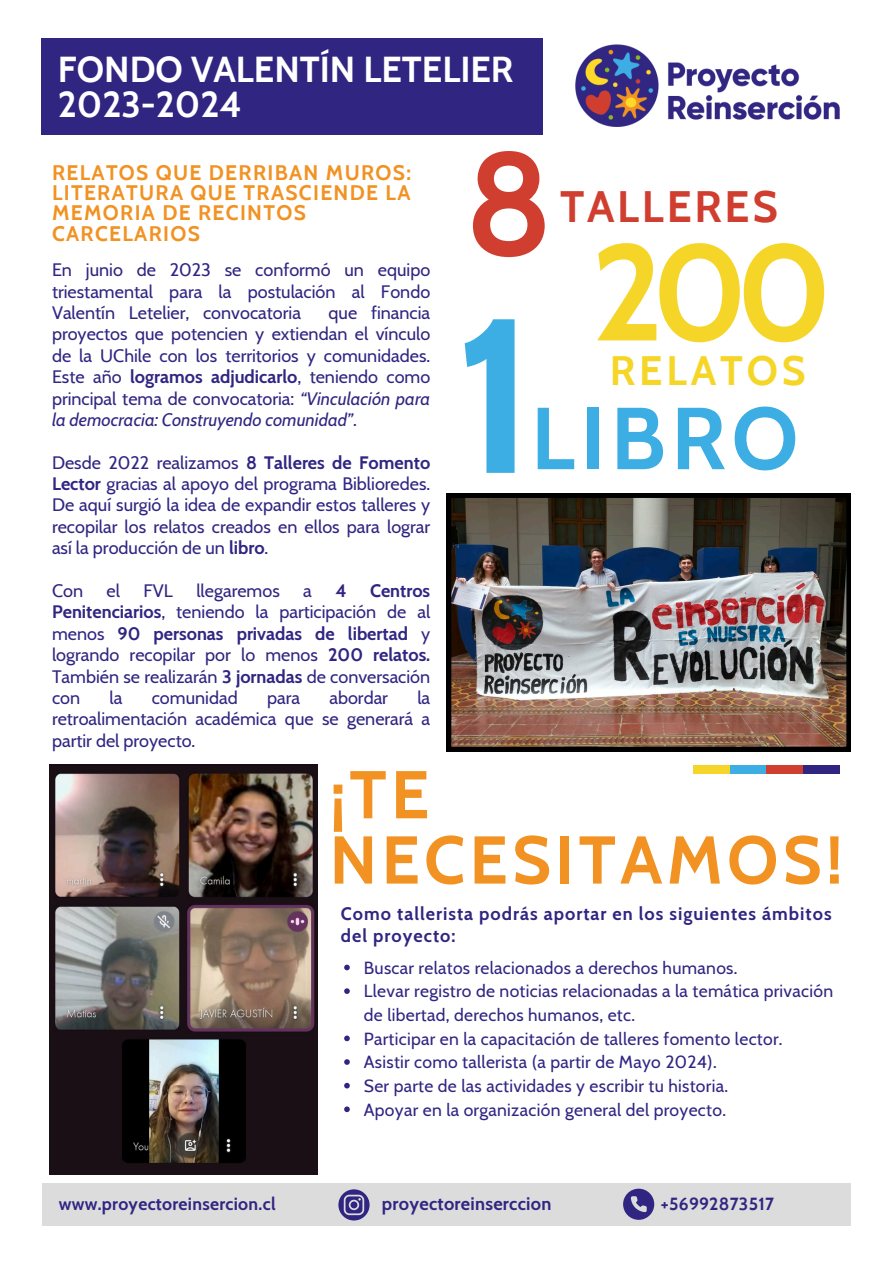
<style>
.page{position:relative;width:894px;height:1264px;background:#fff}
.page>*{position:absolute;margin:0;border:0;box-sizing:border-box;transform-origin:0 0}
.t1{font:700 219.3px "Cabin";color:#3daee3}
.t2{font:700 145.65px "Cabin";color:#d03e30}
.t3{font:700 136.2px "Cabin";color:#f5d628}
.t4{font:700 87.75px "Cabin";letter-spacing:.065em;color:#3daee3}
.t5{font:700 67.35px/65.2px "Cabin";letter-spacing:.065em;color:#f19222}
.t6{font:700 43.8px "Cabin";letter-spacing:.065em;color:#d03e30}
.t7{font:700 40.95px "Cabin";letter-spacing:.095em;color:#f5d628}
.t8{font:700 36px/34.8px "Cabin";color:#fff}
.t9{font:700 21px/20.2px "Cabin";letter-spacing:.065em;color:#f19222}
.t10{font:700 18.15px "Cabin";letter-spacing:.015em;color:#302682}
.t11{font:18px/21.3px "Cabin";color:#302682;text-align:justify}
.t12{font:700 18px/21.3px "Cabin";letter-spacing:.055em;color:#302682}
.t13{font:17.55px/23.7px "Cabin";letter-spacing:.015em;color:#302682}
.t14{font:700 17.55px "Cabin";letter-spacing:.015em;color:#302682}
.s1{font-weight:700}
.s2{font-style:italic}
</style>
<div class="page">
<img style="left:575px;top:45px;width:264px;height:82px">
<div style="left:42px;top:38px;width:501px;height:96px;background:#302682"></div>
<div style="left:693px;top:764px;width:36px;height:9px;background:#f5d628"></div>
<div style="left:729px;top:764px;width:37px;height:9px;background:#3daee3"></div>
<div style="left:766px;top:764px;width:36px;height:9px;background:#d03e30"></div>
<div style="left:802px;top:764px;width:37px;height:9px;background:#302682"></div>
<div style="left:43px;top:1183px;width:807px;height:42px;background:#dcdcdc"></div>
<svg style="left:338px;top:1189px;width:31px;height:31px"></svg>
<svg style="left:623px;top:1188px;width:31px;height:31px"></svg>
<img style="left:446px;top:493px;width:404px;height:258px">
<img style="left:50px;top:764px;width:267px;height:410px">
<svg style="left:344px;top:964px;width:6px;height:6px"></svg>
<svg style="left:344px;top:988px;width:6px;height:5px"></svg>
<svg style="left:344px;top:1035px;width:6px;height:6px"></svg>
<svg style="left:344px;top:1059px;width:6px;height:5px"></svg>
<svg style="left:344px;top:1082px;width:6px;height:6px"></svg>
<svg style="left:344px;top:1106px;width:6px;height:6px"></svg>
<p class="t8" style="left:58px;top:51px;width:457px">FONDO VALENTÍN LETELIER<br>2023-2024</p>
<h1 class="t9" style="left:52px;top:162px;width:360px">RELATOS QUE DERRIBAN MUROS:<br>LITERATURA QUE TRASCIENDE LA<br>MEMORIA DE RECINTOS<br>CARCELARIOS</h1>
<p class="t11" style="left:52px;top:259px;width:379px">En junio de 2023 se conformó un equipo triestamental para la postulación al Fondo Valentín Letelier, convocatoria</p>
<p class="t11" style="left:52px;top:302px;width:379px;text-indent:276px">que financia proyectos que potencien y extiendan el vínculo de la UChile con los territorios y comunidades.<br>Este año <span class="s1">logramos adjudicarlo</span>, teniendo como principal tema de convocatoria: <span class="s2">“Vinculación para la democracia: Construyendo comunidad”</span>.</p>
<h6 class="t11" style="left:52px;top:451px;width:379px">Desde 2022 realizamos <span class="s1">8 Talleres de Fomento Lector</span> gracias al apoyo del programa Biblioredes.<br>De aquí surgió la idea de expandir estos talleres y recopilar los relatos creados en ellos para lograr así la producción de un <span class="s1">libro</span>.</h6>
<h4 class="t11" style="left:52px;top:580px;width:33px">Con</h4>
<h4 class="t11" style="left:106px;top:580px;width:15px">el</h4>
<h4 class="t11" style="left:143px;top:580px;width:31px">FVL</h4>
<h4 class="t11" style="left:196px;top:580px;width:85px">llegaremos</h4>
<h4 class="t11" style="left:303px;top:580px;width:10px">a</h4>
<h4 class="t12" style="left:335px;top:580px;width:13px">4</h4>
<h4 class="t11" style="left:52px;top:580px;width:379px;text-indent:318px"><span class="s1">Centros Penitenciarios</span>, teniendo la participación de al menos <span class="s1">90 personas privadas de libertad</span> y logrando recopilar por lo menos <span class="s1">200 relatos.<br></span>También se realizarán <span class="s1">3 jornadas</span> de conversación con</h4>
<h4 class="t11" style="left:52px;top:687px;width:379px;text-indent:365px">la retroalimentación académica que se generará a partir del proyecto.</h4>
<h4 class="t11" style="left:109px;top:687px;width:14px">la</h4>
<h4 class="t11" style="left:152px;top:687px;width:87px">comunidad</h4>
<h4 class="t11" style="left:267px;top:687px;width:34px">para</h4>
<h4 class="t11" style="left:329px;top:687px;width:60px">abordar</h4>
<p class="t2" style="left:464px;top:114px;width:89px">8</p>
<p class="t6" style="left:560px;top:179px;width:219px">TALLERES</p>
<p class="t3" style="left:591px;top:209px;width:242px">200</p>
<p class="t7" style="left:609px;top:345px;width:197px">RELATOS</p>
<h4 class="t1" style="left:454px;top:261px;width:82px">1</h4>
<p class="t4" style="left:530px;top:384px;width:269px">LIBRO</p>
<p class="t5" style="left:329px;top:761px;width:514px">¡TE<br>NECESITAMOS!</p>
<p class="t12" style="left:341px;top:903px;width:492px">Como tallerista podrás aportar en los siguientes ámbitos del proyecto:</p>
<p class="t13" style="left:364px;top:955px;width:375px">Buscar relatos relacionados a derechos humanos.</p>
<p class="t13" style="left:364px;top:979px;width:470px">Llevar registro de noticias relacionadas a la temática privación de libertad, derechos humanos, etc.</p>
<p class="t13" style="left:364px;top:1026px;width:420px">Participar en la capacitación de talleres fomento lector.</p>
<p class="t13" style="left:364px;top:1050px;width:354px">Asistir como tallerista (a partir de Mayo 2024).</p>
<p class="t13" style="left:364px;top:1073px;width:365px">Ser parte de las actividades y escribir tu historia.</p>
<p class="t13" style="left:364px;top:1097px;width:363px">Apoyar en la organización general del proyecto.</p>
<h2 class="t14" style="left:59px;top:1192px;width:218px">www.proyectoreinsercion.cl</h2>
<p class="t10" style="left:382px;top:1192px;width:171px">proyectoreinserccion</p>
<h3 class="t14" style="left:660px;top:1193px;width:115px">+56992873517</h3>
</div>
